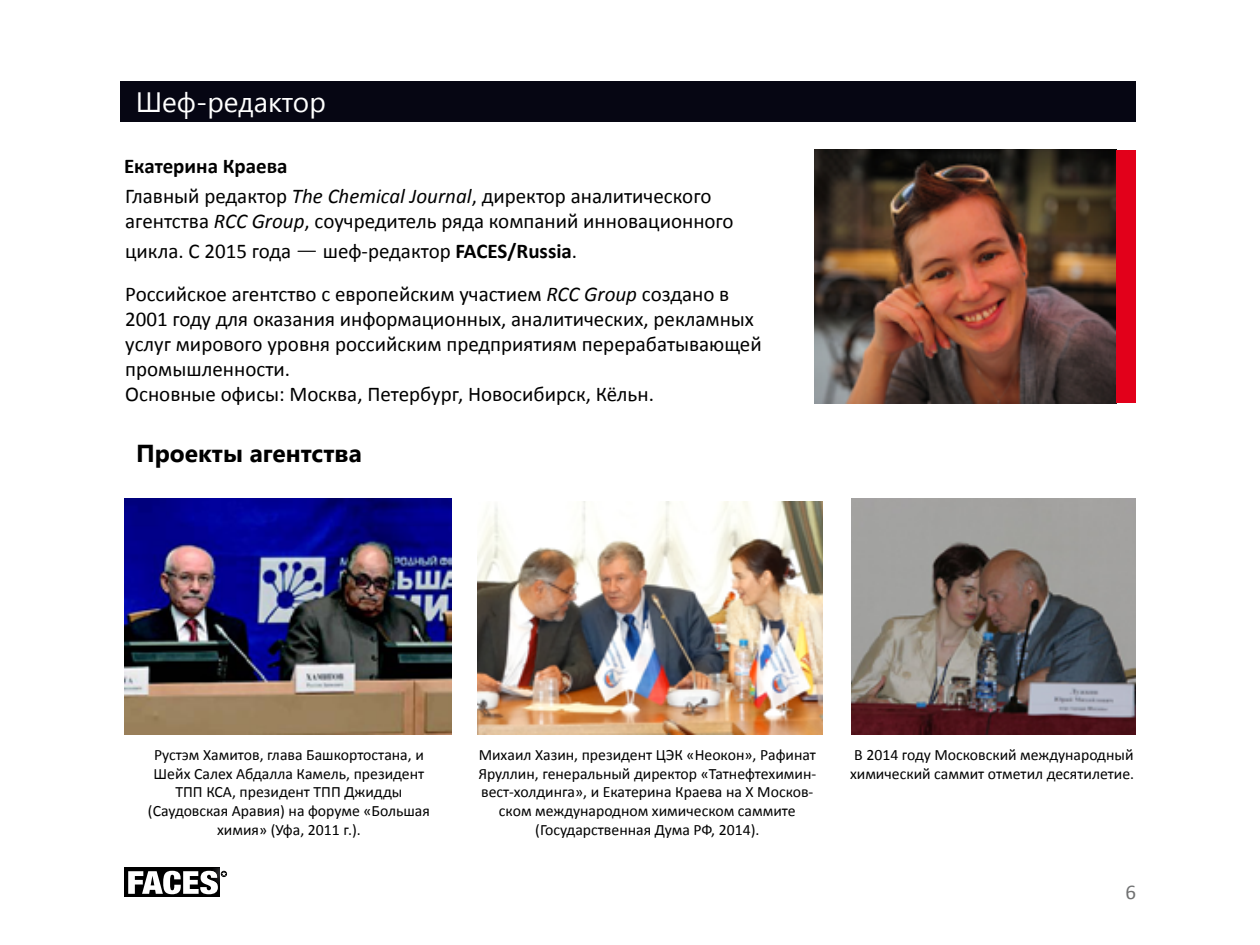
<style>
.page{position:relative;width:1260px;height:945px;background:#fff}
.page>*{position:absolute;margin:0;border:0;box-sizing:border-box;transform-origin:0 0}
.t1{font:28px "Segoe UI";color:#fff}
.t2{font:700 24.5px "Segoe UI";color:#000}
.t3{font:21px/25.2px "Calibri";color:#000}
.t4{font:700 21px "Calibri";color:#000}
.t5{font:21px "Calibri";color:#707172}
.t6{font:15.75px/18.9px "Calibri";color:#000;text-align:center}
.s1{font-style:italic}
.s2{font-weight:300;font-size:24.5px}
.s3{font-weight:700}
</style>
<div class="page">
<div style="left:121px;top:81px;width:1015px;height:41px;background:#060613"></div>
<div style="left:124px;top:868px;width:96px;height:29px;background:#000"></div>
<img style="left:214px;top:868px;width:6px;height:3px">
<svg style="left:128px;top:871px;width:99px;height:23px"></svg>
<img style="left:814px;top:150px;width:302px;height:253px">
<div style="left:1116px;top:150px;width:20px;height:253px;background:#e2001a"></div>
<img style="left:124px;top:499px;width:327px;height:235px">
<img style="left:477px;top:501px;width:345px;height:233px">
<img style="left:852px;top:499px;width:284px;height:235px">
<h1 class="t1" style="left:136px;top:83px;width:192px">Шеф-редактор</h1>
<h3 class="t4" style="left:124px;top:153px;width:165px">Екатерина Краева</h3>
<h3 class="t3" style="left:125px;top:184px;width:610px">Главный редактор <span class="s1">The Chemical Journal</span>, директор аналитического агентства <span class="s1">RCC Group</span>, соучредитель ряда компаний инновационного</h3>
<h3 class="t3" style="left:125px;top:230px;width:606px;line-height:42.7px">цикла. С 2015 года <span class="s2">—</span> шеф-редактор <span class="s3">FACES/Russia</span>.<br>Российское агентство с европейским участием <span class="s1">RCC Group</span> создано в</h3>
<h3 class="t3" style="left:125px;top:306px;width:638px">2001 году для оказания информационных, аналитических, рекламных услуг мирового уровня российским предприятиям перерабатывающей промышленности.<br>Основные офисы: Москва, Петербург, Новосибирск, Кёльн.</h3>
<h2 class="t2" style="left:136px;top:436px;width:227px">Проекты агентства</h2>
<p class="t6" style="left:148px;top:745px;width:284px">Рустэм Хамитов, глава Башкортостана, и Шейх Салех Абдалла Камель, президент ТПП КСА, президент ТПП Джидды (Саудовская Аравия) на форуме «Большая химия» (Уфа, 2011 г.).</p>
<p class="t6" style="left:850px;top:745px;width:286px;text-align:left">В 2014 году Московский международный химический саммит отметил десятилетие.</p>
<p class="t6" style="left:478px;top:745px;width:339px">Михаил Хазин, президент ЦЭК «Неокон», Рафинат Яруллин, генеральный директор «Татнефтехимин&shy;вест-холдинга», и Екатерина Краева на Х Москов&shy;ском международном химическом саммите (Государственная Дума РФ, 2014).</p>
<h3 class="t5" style="left:1125px;top:878px;width:12px">6</h3>
</div>
